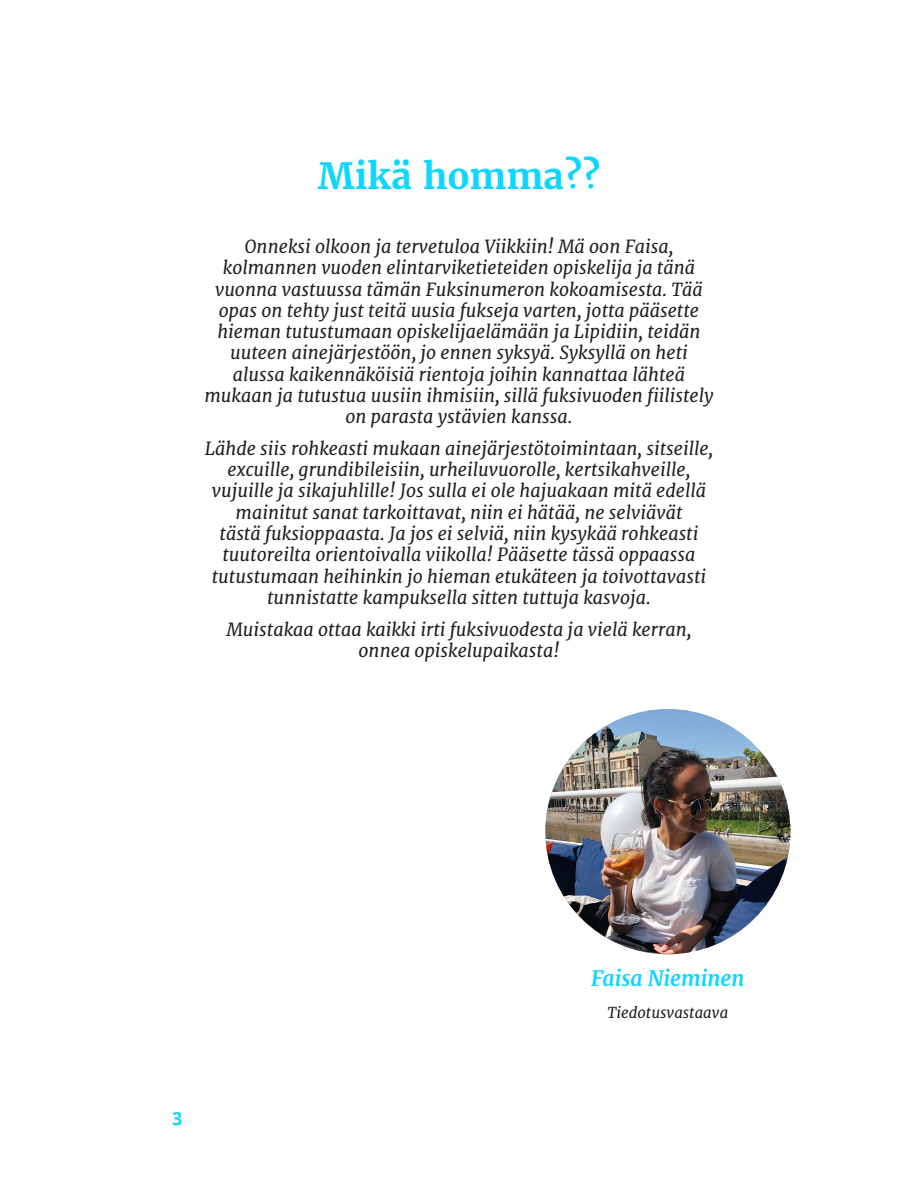
<style>
.page{position:relative;width:918px;height:1188px;background:#fff}
.page>*{position:absolute;margin:0;border:0;box-sizing:border-box;transform-origin:0 0}
.Editorial_Header{font:700 36px "Merriweather";color:#0fd6ff}
.Editor_s_Name{font:italic 700 21px "Merriweather";color:#0fd6ff}
.Editorial_Text{font:italic 18px/21.3px "Merriweather";color:#231f20;text-align:center}
.Editor_s_Position{font:700 18px "Open Sans";color:#0fd6ff}
.Editor_s_Position-2{font:italic 15px "Merriweather";color:#231f20}
</style>
<div class="page">
<img style="left:545px;top:709px;width:245px;height:245px;border-radius:123px">
<p class="Editorial_Header" style="left:318px;top:153px;width:284px">Mikä homma??</p>
<p class="Editorial_Text" style="left:204px;top:236px;width:511px">Onneksi olkoon ja tervetuloa Viikkiin! Mä oon Faisa, kolmannen vuoden elintarviketieteiden opiskelija ja tänä vuonna vastuussa tämän Fuksinumeron kokoamisesta. Tää opas on tehty just teitä uusia fukseja varten, jotta pääsette hieman tutustumaan opiskelijaelämään ja Lipidiin, teidän uuteen ainejärjestöön, jo ennen syksyä. Syksyllä on heti alussa kaikennäköisiä rientoja joihin kannattaa lähteä mukaan ja tutustua uusiin ihmisiin, sillä fuksivuoden fiilistely on parasta ystävien kanssa.</p>
<p class="Editorial_Text" style="left:205px;top:438px;width:510px">Lähde siis rohkeasti mukaan ainejärjestötoimintaan, sitseille, excuille, grundibileisiin, urheiluvuorolle, kertsikahveille, vujuille ja sikajuhlille! Jos sulla ei ole hajuakaan mitä edellä mainitut sanat tarkoittavat, niin ei hätää, ne selviävät<br>tästä fuksioppaasta. Ja jos ei selviä, niin kysykää rohkeasti tuutoreilta orientoivalla viikolla! Pääsette tässä oppaassa tutustumaan heihinkin jo hieman etukäteen ja toivottavasti tunnistatte kampuksella sitten tuttuja kasvoja.</p>
<p class="Editorial_Text" style="left:226px;top:619px;width:467px">Muistakaa ottaa kaikki irti fuksivuodesta ja vielä kerran, onnea opiskelupaikasta!</p>
<p class="Editor_s_Position" style="left:172px;top:1105px;width:12px">3</p>
<p class="Editor_s_Name" style="left:591px;top:966px;width:155px">Faisa Nieminen</p>
<p class="Editor_s_Position-2" style="left:607px;top:1004px;width:122px">Tiedotusvastaava</p>
</div>
